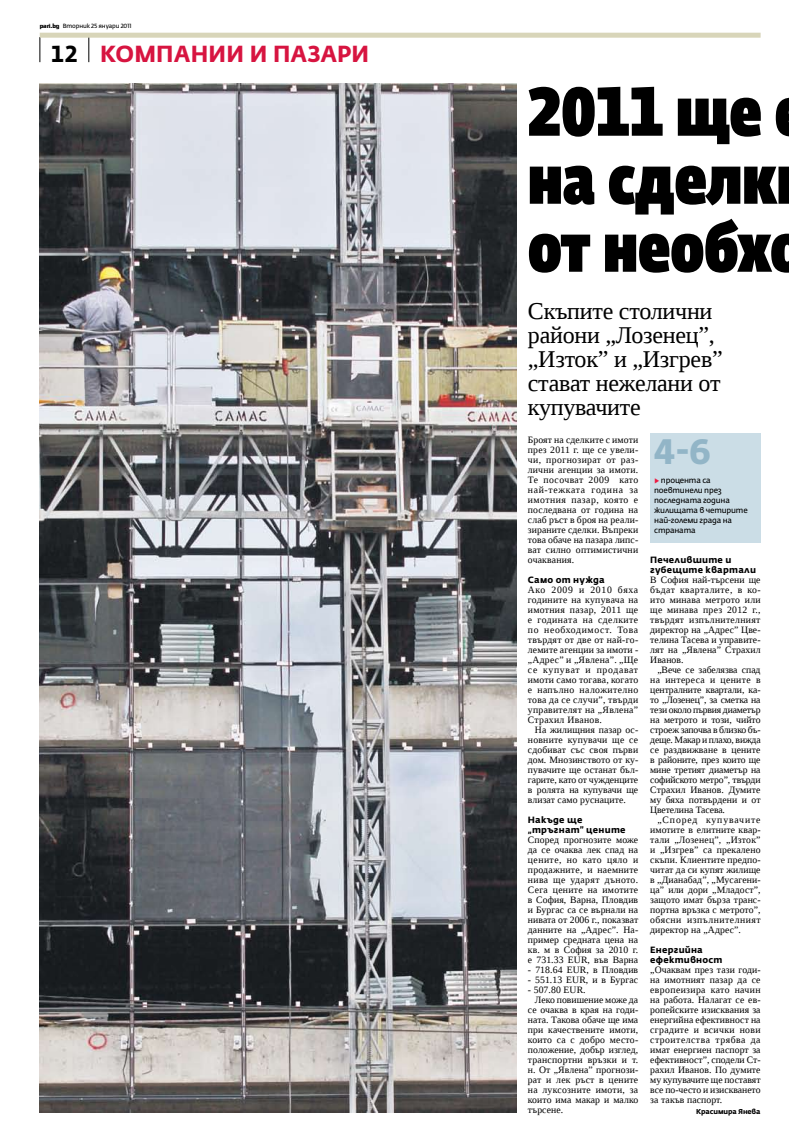
<style>
.page{position:relative;width:789px;height:1134px;background:#fff}
.page>*{position:absolute;margin:0;border:0;box-sizing:border-box;transform-origin:0 0}
.t1{font:68px/68px "Fedra Sans Dis Pro Heavy Cond";color:#000}
.t2{font:700 35px "Fedra Sans Alt Pro";color:#92b5c7}
.t3{font:24px/24px "Liberation Serif";letter-spacing:-.01em;color:#000}
.t4{font:700 23px "Fedra Sans Alt Pro";letter-spacing:.01em;color:#d71440;scale:.96 1}
.t5{font:9.7px/10px "Liberation Serif";letter-spacing:.01em;color:#000;text-align:justify}
.t6{font:9.7px "Liberation Serif";letter-spacing:.03em;color:#000}
.t7{font:9.7px "Liberation Serif";letter-spacing:-.01em;color:#000}
.t8{font:9.7px "Liberation Serif";letter-spacing:-.02em;color:#000}
.t9{font:9.7px "Liberation Serif";letter-spacing:.05em;color:#000}
.t10{font:9.7px "Liberation Serif";letter-spacing:.045em;color:#000}
.t11{font:9.7px "Liberation Serif";letter-spacing:.035em;color:#000}
.t12{font:9.7px "Liberation Serif";letter-spacing:-.015em;color:#000}
.t13{font:9.7px "Liberation Serif";letter-spacing:.065em;color:#000}
.t14{font:9.7px "Liberation Serif";letter-spacing:.07em;color:#000}
.t15{font:9.7px "Liberation Serif";letter-spacing:.09em;color:#000}
.t16{font:9.7px "Liberation Serif";letter-spacing:.075em;color:#000}
.t17{font:700 9px/10px "Fedra Sans Alt Pro";letter-spacing:.025em;color:#000}
.t18{font:7.8px/10px "Fedra Sans Alt Pro";letter-spacing:-.02em;color:#000}
.t19{font:700 7px "Fedra Sans Alt Pro";letter-spacing:-.02em;color:#000}
.t20{font:6px "Fedra Sans Alt Pro";letter-spacing:-.02em;color:#000}
.s1{font-family:"District";font-weight:500}
.s2{color:#000}
.s3{font-weight:700;color:#ed1941}
</style>
<div class="page">
<svg style="left:40px;top:38px;width:1px;height:24px"></svg>
<svg style="left:89px;top:38px;width:1px;height:24px"></svg>
<div style="left:40px;top:33px;width:720px;height:5px;background:#d8d5b9"></div>
<img style="left:40px;top:84px;width:476px;height:1028px">
<div style="left:649px;top:433px;width:111px;height:109px;background:#cbdde6"></div>
<p class="t20" style="left:40px;top:22px;width:93px"><span class="s1">pari.bg</span> Вторник 25 януари 2011</p>
<p class="t4" style="left:51px;top:40px;width:333px"><span class="s2">12</span> компании и пазари</p>
<p class="t1" style="left:527px;top:72px;width:277px">2011 ще на сделк от необхо</p>
<p class="t3" style="left:527px;top:299px;width:196px">Скъпите столични райони „Лозенец”, „Изток” и „Изгрев” стават нежелани от купувачите</p>
<p class="t5" style="left:527px;top:434px;width:112px">Броят на сделките с имоти през 2011 г. ще се увели&shy;чи, прогнозират от раз&shy;лични агенции за имоти.<br>Те посочват 2009 като най-тежката година за имотния пазар, която е последвана от година на слаб ръст в броя на реали&shy;зираните сделки. Въпреки това обаче на пазара липс&shy;ват силно оптимистични очаквания.</p>
<p class="t17" style="left:527px;top:575px;width:78px">Само от нужда</p>
<p class="t16" style="left:527px;top:583px;width:112px">Ако 2009 и 2010 бяха</p>
<p class="t6" style="left:527px;top:593px;width:112px">годините на купувача на</p>
<p class="t6" style="left:527px;top:603px;width:112px">имотния пазар, 2011 ще</p>
<p class="t9" style="left:527px;top:613px;width:112px">е годината на сделките</p>
<p class="t13" style="left:527px;top:623px;width:112px">по необходимост. Това</p>
<p class="t6" style="left:527px;top:633px;width:112px">твърдят от две от най-го-</p>
<p class="t5" style="left:527px;top:644px;width:112px">лемите агенции за имоти -</p>
<p class="t6" style="left:527px;top:653px;width:112px">„Адрес” и „Явлена”. „Ще</p>
<p class="t14" style="left:527px;top:663px;width:112px">се купуват и продават</p>
<p class="t5" style="left:527px;top:674px;width:112px">имоти само тогава, когато</p>
<p class="t10" style="left:527px;top:683px;width:112px">е напълно наложително</p>
<p class="t6" style="left:527px;top:693px;width:112px">това да се случи”, твърди</p>
<p class="t6" style="left:527px;top:703px;width:112px">управителят на „Явлена”</p>
<p class="t6" style="left:527px;top:713px;width:76px">Страхил Иванов.</p>
<p class="t5" style="left:534px;top:724px;width:105px">На жилищния пазар ос-</p>
<p class="t5" style="left:527px;top:734px;width:112px">новните купувачи ще се</p>
<p class="t5" style="left:527px;top:744px;width:112px">сдобиват със своя първи</p>
<p class="t5" style="left:527px;top:754px;width:112px">дом. Мнозинството от ку-</p>
<p class="t5" style="left:527px;top:764px;width:112px">пувачите ще останат бъл-</p>
<p class="t5" style="left:527px;top:774px;width:112px">гарите, като от чужденците</p>
<p class="t5" style="left:527px;top:784px;width:112px">в ролята на купувачи ще</p>
<p class="t5" style="left:527px;top:794px;width:99px">влизат само руснаците.</p>
<p class="t17" style="left:527px;top:815px;width:99px">Накъде ще „тръгнат” цените</p>
<p class="t5" style="left:527px;top:834px;width:112px">Според прогнозите може да се очаква лек спад на цените, но като цяло и продажните, и наемните нива ще ударят дъното.<br>Сега цените на имотите в София, Варна, Пловдив и Бургас са се върнали на нивата от 2006 г., показват данните на „Адрес”. На&shy;пример средната цена на кв. м в София за 2010 г. е 731.33 EUR, във Варна</p>
<p class="t5" style="left:527px;top:964px;width:112px">- 718.64 EUR, в Пловдив</p>
<p class="t5" style="left:527px;top:974px;width:112px">- 551.13 EUR, и в Бургас</p>
<p class="t5" style="left:527px;top:984px;width:59px">- 507.80 EUR.</p>
<p class="t5" style="left:534px;top:994px;width:105px">Леко повишение може да</p>
<p class="t5" style="left:527px;top:1004px;width:112px">се очаква в края на годи-</p>
<p class="t5" style="left:527px;top:1014px;width:112px">ната. Такова обаче ще има</p>
<p class="t5" style="left:527px;top:1024px;width:112px">при качествените имоти,</p>
<p class="t5" style="left:527px;top:1034px;width:112px">които са с добро место-</p>
<p class="t5" style="left:527px;top:1044px;width:112px">положение, добър изглед,</p>
<p class="t5" style="left:527px;top:1054px;width:112px">транспортни връзки и т.</p>
<p class="t5" style="left:527px;top:1064px;width:112px">н. От „Явлена” прогнози-</p>
<p class="t5" style="left:527px;top:1074px;width:112px">рат и лек ръст в цените</p>
<p class="t5" style="left:527px;top:1084px;width:112px">на луксозните имоти, за</p>
<p class="t5" style="left:527px;top:1094px;width:112px">които има макар и малко</p>
<p class="t5" style="left:527px;top:1104px;width:37px">търсене.</p>
<p class="t2" style="left:654px;top:430px;width:58px">4-6</p>
<p class="t18" style="left:653px;top:475px;width:95px"><span class="s3">▶</span> процента са поевтинели през последната година жилищата в четирите най-големи града на страната</p>
<p class="t17" style="left:649px;top:555px;width:107px">Печелившите и губещите квартали</p>
<p class="t5" style="left:649px;top:574px;width:112px">В София най-търсени ще</p>
<p class="t10" style="left:649px;top:583px;width:112px">бъдат кварталите, в ко-</p>
<p class="t5" style="left:649px;top:594px;width:112px">ито минава метрото или</p>
<p class="t6" style="left:649px;top:603px;width:112px">ще минава през 2012 г.,</p>
<p class="t11" style="left:649px;top:613px;width:112px">твърдят изпълнителният</p>
<p class="t5" style="left:649px;top:624px;width:112px">директор на „Адрес” Цве-</p>
<p class="t5" style="left:649px;top:634px;width:112px">телина Тасева и управите-</p>
<p class="t5" style="left:649px;top:644px;width:112px">лят на „Явлена” Страхил</p>
<p class="t5" style="left:649px;top:654px;width:35px">Иванов.</p>
<p class="t5" style="left:657px;top:664px;width:105px">„Вече се забелязва спад</p>
<p class="t11" style="left:649px;top:673px;width:112px">на интереса и цените в</p>
<p class="t7" style="left:649px;top:683px;width:112px">централните квартали, ка-</p>
<p class="t7" style="left:649px;top:693px;width:112px">то „Лозенец”, за сметка на</p>
<p class="t8" style="left:649px;top:703px;width:112px">тези около първия диаметър</p>
<p class="t5" style="left:649px;top:714px;width:112px">на метрото и този, чийто</p>
<p class="t12" style="left:649px;top:723px;width:112px">строеж започва в близко бъ-</p>
<p class="t8" style="left:649px;top:733px;width:112px">деще. Макар и плахо, вижда</p>
<p class="t5" style="left:649px;top:744px;width:112px">се раздвижване в цените</p>
<p class="t7" style="left:649px;top:753px;width:112px">в районите, през които ще</p>
<p class="t7" style="left:649px;top:763px;width:112px">мине третият диаметър на</p>
<p class="t7" style="left:649px;top:773px;width:112px">софийското метро”, твърди</p>
<p class="t5" style="left:649px;top:784px;width:112px">Страхил Иванов. Думите</p>
<p class="t5" style="left:649px;top:794px;width:112px">му бяха потвърдени и от</p>
<p class="t7" style="left:649px;top:803px;width:76px">Цветелина Тасева.</p>
<p class="t15" style="left:657px;top:813px;width:105px">„Според купувачите</p>
<p class="t5" style="left:649px;top:824px;width:112px">имотите в елитните квар-</p>
<p class="t5" style="left:649px;top:834px;width:112px">тали „Лозенец”, „Изток”</p>
<p class="t5" style="left:649px;top:844px;width:112px">и „Изгрев” са прекалено</p>
<p class="t5" style="left:649px;top:854px;width:112px">скъпи. Клиентите предпо-</p>
<p class="t5" style="left:649px;top:864px;width:112px">читат да си купят жилище</p>
<p class="t5" style="left:649px;top:874px;width:112px">в „Дианабад”, „Мусагени-</p>
<p class="t5" style="left:649px;top:884px;width:112px">ца” или дори „Младост”,</p>
<p class="t5" style="left:649px;top:894px;width:112px">защото имат бърза транс-</p>
<p class="t5" style="left:649px;top:904px;width:112px">портна връзка с метрото”,</p>
<p class="t9" style="left:649px;top:913px;width:112px">обясни изпълнителният</p>
<p class="t5" style="left:649px;top:924px;width:92px">директор на „Адрес”.</p>
<p class="t17" style="left:649px;top:945px;width:74px">Енергийна ефективност</p>
<p class="t5" style="left:649px;top:964px;width:112px">„Очаквам през тази годи&shy;на имотният пазар да се европеизира като начин на работа. Налагат се ев&shy;ропейските изисквания за енергийна ефективност на сградите и всички нови строителства трябва да имат енергиен паспорт за ефективност”, сподели Ст&shy;рахил Иванов. По думите му купувачите ще поставят все по-често и изискването за такъв паспорт.</p>
<p class="t19" style="left:695px;top:1107px;width:66px">Красимира Янева</p>
</div>
